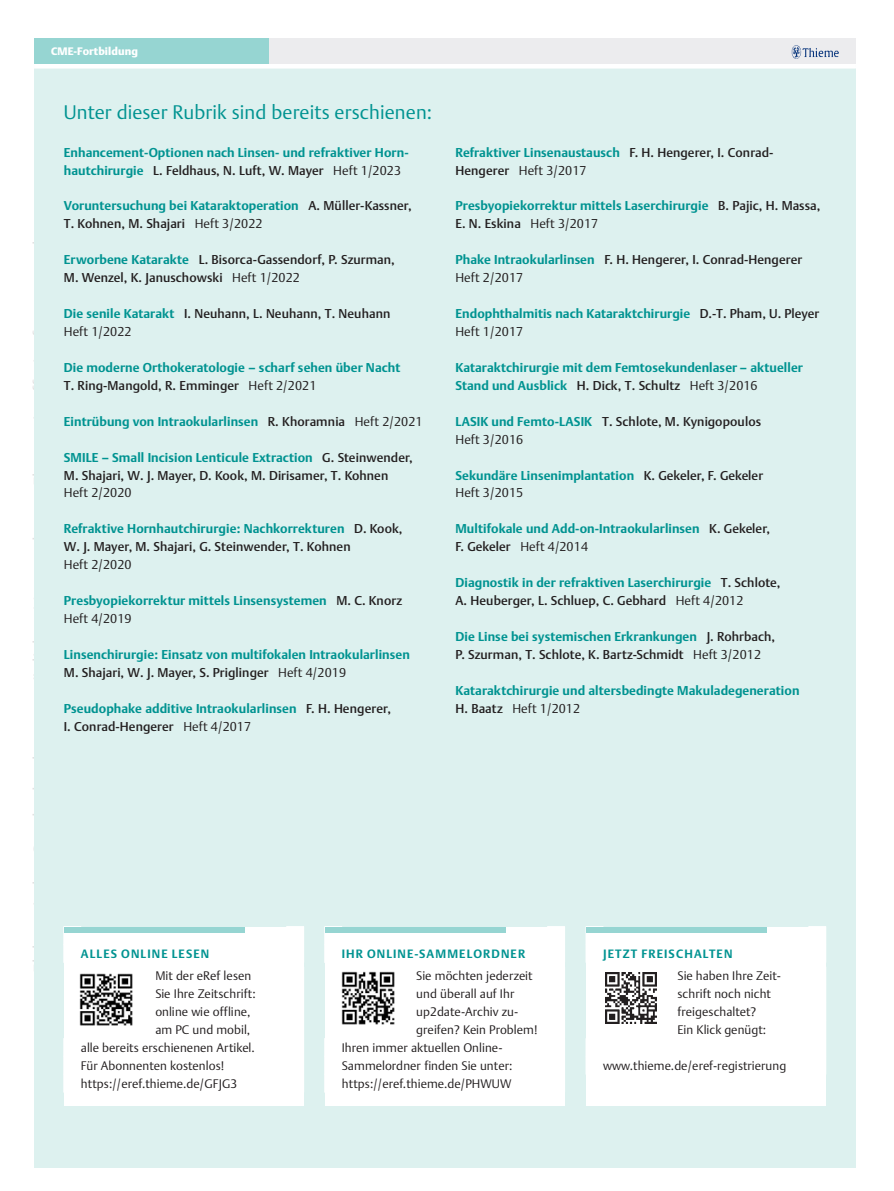
<style>
.page{position:relative;width:894px;height:1191px;background:#fff}
.page>*{position:absolute;margin:0;border:0;box-sizing:border-box;transform-origin:0 0}
.t1{font:19.5px "Adv TT1875 e 499";letter-spacing:.01em;color:#009391}
.t2{font:12.75px/18px "Adv TT1415 f 0 b 8.B";letter-spacing:.01em;color:#009391}
.t3{font:12.75px/18px "Adv TT114 f 0202";letter-spacing:.01em;color:#231f20}
.t4{font:12.75px "Adv TT1875 e 499";letter-spacing:.01em;color:#231f20}
.t5{font:12.3px/17.9px "Adv TT1875 e 499";letter-spacing:.01em;color:#231f20}
.t6{font:12px "Adv TT1415 f 0 b 8.B";letter-spacing:.1em;color:#009391}
.t7{font:10.8px "Adv T Te 9 dccad 3.B";letter-spacing:.01em;color:#fff}
.s1{font-family:"Adv TT1415 f 0 b 8.B";color:#009391}
.s2{font-family:"Adv TT1875 e 499"}
.s3{font-family:"Adv TT114 f 0202";color:#231f20}
.s4{font-style:inherit}
.s5{font-family:"Adv TT1875 e 499";color:#231f20}
.s6{font-family:"Adv TT114 f 0202"}
</style>
<div class="page">
<div style="left:34px;top:64px;width:821px;height:1103px;background:#ddf1ef"></div>
<hr style="left:34px;top:64px;width:821px;height:4px;background:#fff">
<div style="left:64px;top:927px;width:239px;height:179px;background:#fff"></div>
<div style="left:64px;top:926px;width:239px;height:36px;background:#fff"></div>
<div style="left:64px;top:926px;width:180px;height:6px;background:#96d5d2"></div>
<img style="left:79px;top:973px;width:54px;height:53px">
<div style="left:585px;top:927px;width:240px;height:179px;background:#fff"></div>
<div style="left:585px;top:926px;width:240px;height:18px;background:#fff"></div>
<div style="left:585px;top:926px;width:17px;height:18px;background:#fff;border:1px solid #fff"></div>
<div style="left:585px;top:944px;width:17px;height:18px;background:#fff;border:1px solid #fff"></div>
<div style="left:585px;top:1038px;width:17px;height:18px;background:#fff;border:1px solid #fff"></div>
<div style="left:585px;top:1056px;width:17px;height:18px;background:#fff;border:1px solid #fff"></div>
<div style="left:585px;top:926px;width:181px;height:6px;background:#96d5d2"></div>
<img style="left:605px;top:972px;width:51px;height:51px">
<div style="left:324px;top:927px;width:240px;height:179px;background:#fff"></div>
<div style="left:324px;top:926px;width:240px;height:36px;background:#fff"></div>
<div style="left:324px;top:926px;width:181px;height:6px;background:#96d5d2"></div>
<img style="left:341px;top:966px;width:59px;height:64px">
<div style="left:34px;top:38px;width:821px;height:26px;background:#ececee"></div>
<div style="left:34px;top:38px;width:234px;height:26px;background:#96d5d2"></div>
<img style="left:791px;top:45px;width:48px;height:14px">
<p class="t7" style="left:51px;top:46px;width:88px">CME-Fortbildung</p>
<h1 class="t1" style="left:64px;top:104px;width:369px">Unter dieser Rubrik sind bereits erschienen:</h1>
<p class="t2" style="left:64px;top:144px;width:346px">Enhancement-Optionen nach Linsen- und refraktiver Horn-</p>
<p class="t3" style="left:64px;top:162px;width:338px"><span class="s1">hautchirurgie</span> L. Feldhaus, N. Luft, W. Mayer <span class="s2">Heft 1/2023</span></p>
<p class="t2" style="left:64px;top:198px;width:349px">Voruntersuchung bei Kataraktoperation <span class="s3">A. Müller-Kassner,</span></p>
<p class="t3" style="left:64px;top:216px;width:200px">T. Kohnen, M. Shajari <span class="s2">Heft 3/2022</span></p>
<p class="t3" style="left:64px;top:252px;width:332px"><span class="s1">Erworbene Katarakte</span> L. Bisorca-Gassendorf, P. Szurman,<br>M. Wenzel, K. Januschowski <span class="s2">Heft 1/2022</span></p>
<p class="t3" style="left:64px;top:305px;width:328px"><span class="s1">Die senile Katarakt</span> I. Neuhann, L. Neuhann, T. Neuhann</p>
<p class="t4" style="left:64px;top:326px;width:69px">Heft 1/2022</p>
<p class="t2" style="left:64px;top:359px;width:338px">Die moderne Orthokeratologie <span class="s4">–</span> scharf sehen über Nacht</p>
<p class="t3" style="left:64px;top:377px;width:254px">T. Ring-Mangold, R. Emminger <span class="s2">Heft 2/2021</span></p>
<p class="t2" style="left:64px;top:413px;width:360px">Eintrübung von Intraokularlinsen <span class="s3">R. Khoramnia</span> <span class="s5">Heft 2/2021</span></p>
<p class="t2" style="left:64px;top:449px;width:350px">SMILE <span class="s4">–</span> Small Incision Lenticule Extraction <span class="s3">G. Steinwender,</span></p>
<p class="t3" style="left:64px;top:467px;width:326px">M. Shajari, W. J. Mayer, D. Kook, M. Dirisamer, T. Kohnen</p>
<p class="t4" style="left:64px;top:487px;width:69px">Heft 2/2020</p>
<p class="t2" style="left:64px;top:521px;width:340px">Refraktive Hornhautchirurgie: Nachkorrekturen <span class="s3">D. Kook,</span></p>
<p class="t3" style="left:64px;top:539px;width:288px">W. J. Mayer, M. Shajari, G. Steinwender, T. Kohnen</p>
<p class="t4" style="left:64px;top:559px;width:69px">Heft 2/2020</p>
<p class="t2" style="left:64px;top:592px;width:340px">Presbyopiekorrektur mittels Linsensystemen <span class="s3">M. C. Knorz</span></p>
<p class="t4" style="left:64px;top:613px;width:69px">Heft 4/2019</p>
<p class="t2" style="left:64px;top:646px;width:347px">Linsenchirurgie: Einsatz von multifokalen Intraokularlinsen</p>
<p class="t3" style="left:64px;top:664px;width:283px">M. Shajari, W. J. Mayer, S. Priglinger <span class="s2">Heft 4/2019</span></p>
<p class="t2" style="left:64px;top:700px;width:328px">Pseudophake additive Intraokularlinsen <span class="s3">F. H. Hengerer,</span></p>
<p class="t3" style="left:64px;top:718px;width:188px">I. Conrad-Hengerer <span class="s2">Heft 4/2017</span></p>
<p class="t2" style="left:455px;top:144px;width:319px">Refraktiver Linsenaustausch <span class="s3">F. H. Hengerer, I. Conrad-</span></p>
<p class="t4" style="left:455px;top:165px;width:133px"><span class="s6">Hengerer</span> Heft 3/2017</p>
<p class="t2" style="left:455px;top:198px;width:366px">Presbyopiekorrektur mittels Laserchirurgie <span class="s3">B. Pajic, H. Massa,</span></p>
<p class="t3" style="left:455px;top:216px;width:144px">E. N. Eskina <span class="s2">Heft 3/2017</span></p>
<p class="t3" style="left:455px;top:252px;width:348px"><span class="s1">Phake Intraokularlinsen</span> F. H. Hengerer, I. Conrad-Hengerer</p>
<p class="t4" style="left:455px;top:272px;width:69px">Heft 2/2017</p>
<p class="t2" style="left:455px;top:305px;width:365px">Endophthalmitis nach Kataraktchirurgie <span class="s3">D.-T. Pham, U. Pleyer</span></p>
<p class="t4" style="left:455px;top:326px;width:69px">Heft 1/2017</p>
<p class="t2" style="left:455px;top:359px;width:349px">Kataraktchirurgie mit dem Femtosekundenlaser <span class="s4">–</span> aktueller<br>Stand und Ausblick <span class="s3">H. Dick, T. Schultz</span> <span class="s5">Heft 3/2016</span></p>
<p class="t3" style="left:455px;top:413px;width:307px"><span class="s1">LASIK und Femto-LASIK</span> T. Schlote, M. Kynigopoulos</p>
<p class="t4" style="left:455px;top:434px;width:69px">Heft 3/2016</p>
<p class="t2" style="left:455px;top:467px;width:309px">Sekundäre Linsenimplantation <span class="s3">K. Gekeler, F. Gekeler</span></p>
<p class="t4" style="left:455px;top:487px;width:69px">Heft 3/2015</p>
<p class="t2" style="left:455px;top:521px;width:316px">Multifokale und Add-on-Intraokularlinsen <span class="s3">K. Gekeler,</span></p>
<p class="t4" style="left:455px;top:541px;width:134px"><span class="s6">F. Gekeler</span> Heft 4/2014</p>
<p class="t2" style="left:455px;top:574px;width:326px">Diagnostik in der refraktiven Laserchirurgie <span class="s3">T. Schlote,</span></p>
<p class="t3" style="left:455px;top:592px;width:289px">A. Heuberger, L. Schluep, C. Gebhard <span class="s2">Heft 4/2012</span></p>
<p class="t2" style="left:455px;top:628px;width:321px">Die Linse bei systemischen Erkrankungen <span class="s3">J. Rohrbach,</span></p>
<p class="t3" style="left:455px;top:646px;width:307px">P. Szurman, T. Schlote, K. Bartz-Schmidt <span class="s2">Heft 3/2012</span></p>
<p class="t2" style="left:455px;top:682px;width:345px">Kataraktchirurgie und altersbedingte Makuladegeneration</p>
<p class="t4" style="left:455px;top:703px;width:126px"><span class="s6">H. Baatz</span> Heft 1/2012</p>
<p class="t6" style="left:81px;top:948px;width:130px">ALLES ONLINE LESEN</p>
<p class="t5" style="left:155px;top:968px;width:97px">Mit der eRef lesen</p>
<p class="t5" style="left:155px;top:986px;width:102px">Sie Ihre Zeitschrift:</p>
<p class="t5" style="left:155px;top:1004px;width:97px">online wie offline,</p>
<p class="t5" style="left:155px;top:1021px;width:96px">am PC und mobil,</p>
<p class="t5" style="left:81px;top:1039px;width:175px">alle bereits erschienenen Artikel.</p>
<p class="t5" style="left:81px;top:1057px;width:145px">Für Abonnenten kostenlos!</p>
<p class="t5" style="left:81px;top:1075px;width:158px">https://eref.thieme.de/GFJG3</p>
<p class="t6" style="left:341px;top:948px;width:185px">IHR ONLINE-SAMMELORDNER</p>
<p class="t5" style="left:416px;top:968px;width:118px">Sie möchten jederzeit</p>
<p class="t5" style="left:416px;top:986px;width:99px">und überall auf Ihr</p>
<p class="t5" style="left:416px;top:1004px;width:103px">up2date-Archiv zu-</p>
<p class="t5" style="left:416px;top:1021px;width:123px">greifen? Kein Problem!</p>
<p class="t5" style="left:341px;top:1039px;width:162px">Ihren immer aktuellen Online-</p>
<p class="t5" style="left:341px;top:1057px;width:172px">Sammelordner finden Sie unter:</p>
<p class="t5" style="left:341px;top:1075px;width:171px">https://eref.thieme.de/PHWUW</p>
<p class="t6" style="left:602px;top:948px;width:131px">JETZT FREISCHALTEN</p>
<p class="t5" style="left:677px;top:968px;width:105px">Sie haben Ihre Zeit&shy;schrift noch nicht freigeschaltet?<br>Ein Klick genügt:</p>
<p class="t5" style="left:602px;top:1057px;width:185px">www.thieme.de/eref-registrierung</p>
</div>
